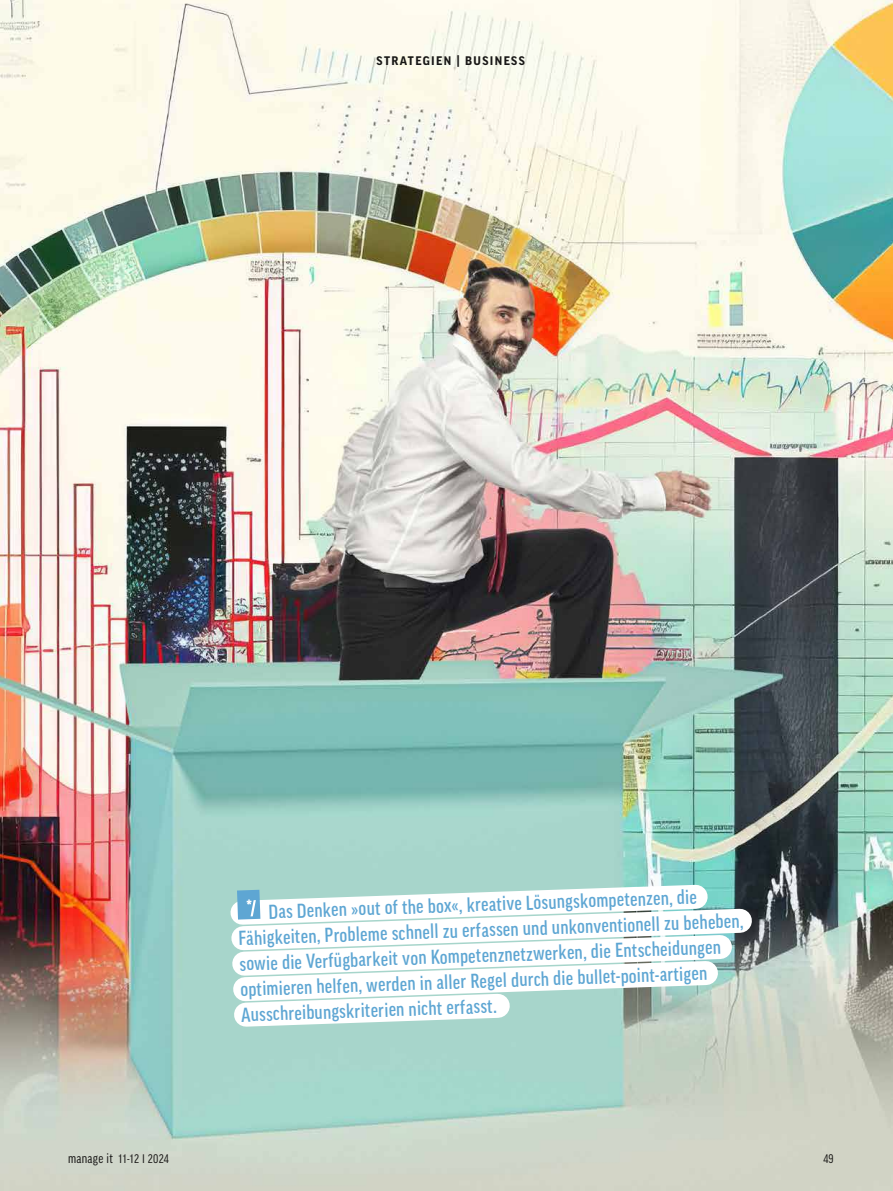
<style>
.page{position:relative;width:893px;height:1191px;background:#fff}
.page>*{position:absolute;margin:0;border:0;box-sizing:border-box;transform-origin:0 0}
.t1{font:500 condensed 19.5px/25.5px "Good Pro";color:#5ea6d3}
.t2{font:12px "Good Pro Cond News";letter-spacing:.025em;color:#181716}
.t3{font:700 12px "Good Pro";letter-spacing:.11em;color:#181716}
.s1{font-size:13.5px}
</style>
<div class="page">
<img style="left:0;top:0;width:893px;height:1191px">
<svg style="left:218px;top:872px;width:547px;height:167px"></svg>
<p class="t3" style="left:377px;top:54px;width:150px">STRATEGIEN | BUSINESS</p>
<p class="t1" style="left:237px;top:900px;width:507px;text-indent:31px;rotate:-2deg">Das Denken »out of the box«, kreative Lösungskompetenzen, die Fähigkeiten, Probleme schnell zu erfassen und unkonventionell zu beheben, sowie die Verfügbarkeit von Kompetenznetzwerken, die Entscheidungen optimieren helfen, werden in aller Regel durch die bullet-point-artigen Ausschreibungskriterien nicht erfasst.</p>
<p class="t2" style="left:68px;top:1152px;width:102px"><span class="s1">manage it</span> 11-12 I 2024</p>
<p class="t2" style="left:823px;top:1151px;width:12px">49</p>
</div>
